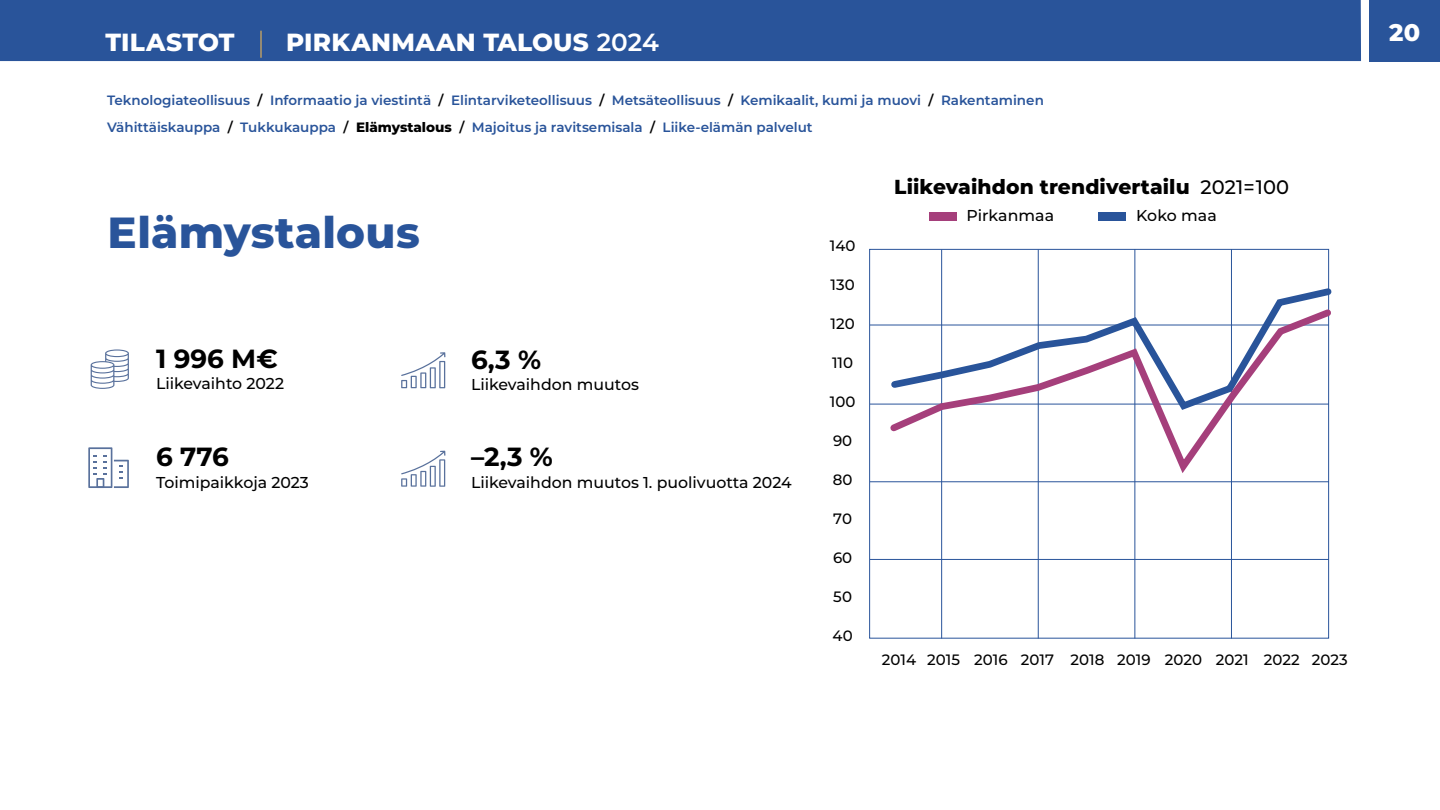
<style>
.page{position:relative;width:1440px;height:810px;background:#fff}
.page>*{position:absolute;margin:0;border:0;box-sizing:border-box;transform-origin:0 0}
.Otsikko_-_tilasto{font:800 43.5px "Montserrat";letter-spacing:.005em;color:#29549a}
.Tilasto_-_numeroarvo{font:700 26.25px "Montserrat";color:#000}
.TILASTOSIVUT{font:800 24.75px "Montserrat";letter-spacing:.01em;color:#fff}
.t1{font:800 24px "Montserrat";color:#fff}
.Trendikaavion_otsikko{font:800 20.25px "Montserrat";letter-spacing:.005em;color:#000}
.Tilastoteksti_-_numeron_selite{font:500 15.75px "Montserrat";color:#000}
.Monserat_bold_20_27{font:500 15.75px "Montserrat";letter-spacing:.005em;color:#000}
.Monserat_bold_20_27-2{font:500 15px "Montserrat";letter-spacing:.005em;color:#000}
.t2{font:600 13.5px "Montserrat";color:#29549a}
.s1{font-weight:600}
.s2{color:#000}
.s3{font-weight:800;color:#000}
.s4{font-weight:500;font-size:19.5px}
</style>
<div class="page">
<div style="left:0;top:0;width:1361px;height:61px;background:#29549a"></div>
<div style="left:1370px;top:0;width:70px;height:62px;background:#29549a"></div>
<svg style="left:91px;top:349px;width:38px;height:40px"></svg>
<svg style="left:88px;top:447px;width:41px;height:41px"></svg>
<svg style="left:401px;top:451px;width:44px;height:36px"></svg>
<svg style="left:401px;top:352px;width:44px;height:36px"></svg>
<hr style="left:260px;top:31px;width:2px;height:27px;background:#e8b455">
<hr style="left:870px;top:559px;width:459px;height:1px;background:#29549a">
<hr style="left:870px;top:481px;width:459px;height:1px;background:#29549a">
<hr style="left:870px;top:404px;width:459px;height:1px;background:#29549a">
<hr style="left:870px;top:325px;width:459px;height:1px;background:#29549a">
<hr style="left:1038px;top:250px;width:1px;height:389px;background:#29549a">
<hr style="left:941px;top:250px;width:1px;height:389px;background:#29549a">
<hr style="left:1231px;top:249px;width:1px;height:390px;background:#29549a">
<hr style="left:1134px;top:249px;width:1px;height:390px;background:#29549a">
<svg style="left:941px;top:284px;width:391px;height:20px"></svg>
<svg style="left:885px;top:304px;width:446px;height:176px"></svg>
<div style="left:929px;top:212px;width:27px;height:9px;background:#a53f7b"></div>
<div style="left:1099px;top:212px;width:27px;height:9px;background:#29549a"></div>
<p class="TILASTOSIVUT" style="left:106px;top:24px;width:131px">TILASTOT</p>
<p class="TILASTOSIVUT" style="left:286px;top:24px;width:374px">PIRKANMAAN TALOUS <span class="s1">2024</span></p>
<p class="t2" style="left:107px;top:91px;width:938px">Teknologiateollisuus <span class="s2">/</span> Informaatio ja viestintä <span class="s2">/</span> Elintarviketeollisuus <span class="s2">/</span> Metsäteollisuus <span class="s2">/</span> Kemikaalit, kumi ja muovi <span class="s2">/</span> Rakentaminen</p>
<p class="t2" style="left:107px;top:118px;width:707px">Vähittäiskauppa <span class="s2">/</span> Tukkukauppa <span class="s2">/</span> <span class="s3">Elämystalous</span> <span class="s2">/</span> Majoitus ja ravitsemisala <span class="s2">/</span> Liike-elämän palvelut</p>
<h2 class="Otsikko_-_tilasto" style="left:108px;top:201px;width:314px">Elämystalous</h2>
<p class="Tilasto_-_numeroarvo" style="left:156px;top:339px;width:123px">1 996 M€</p>
<p class="Tilastoteksti_-_numeron_selite" style="left:156px;top:373px;width:130px">Liikevaihto 2022</p>
<p class="Tilasto_-_numeroarvo" style="left:156px;top:438px;width:74px">6 776</p>
<p class="Tilastoteksti_-_numeron_selite" style="left:156px;top:471px;width:154px">Toimipaikkoja 2023</p>
<p class="Tilasto_-_numeroarvo" style="left:471px;top:340px;width:72px">6,3 %</p>
<p class="Tilastoteksti_-_numeron_selite" style="left:471px;top:374px;width:169px">Liikevaihdon muutos</p>
<p class="Tilasto_-_numeroarvo" style="left:471px;top:438px;width:84px">–2,3 %</p>
<p class="Tilastoteksti_-_numeron_selite" style="left:471px;top:471px;width:322px">Liikevaihdon muutos 1. puolivuotta 2024</p>
<p class="Monserat_bold_20_27-2" style="left:830px;top:236px;width:27px">140</p>
<p class="Monserat_bold_20_27-2" style="left:831px;top:275px;width:26px">130</p>
<p class="Monserat_bold_20_27-2" style="left:831px;top:314px;width:26px">120</p>
<p class="Monserat_bold_20_27-2" style="left:832px;top:353px;width:23px">110</p>
<p class="Monserat_bold_20_27-2" style="left:830px;top:392px;width:27px">100</p>
<p class="Monserat_bold_20_27-2" style="left:833px;top:431px;width:21px">90</p>
<p class="Monserat_bold_20_27-2" style="left:833px;top:470px;width:21px">80</p>
<p class="Monserat_bold_20_27-2" style="left:833px;top:509px;width:20px">70</p>
<p class="Monserat_bold_20_27-2" style="left:833px;top:548px;width:21px">60</p>
<p class="Monserat_bold_20_27-2" style="left:833px;top:587px;width:20px">50</p>
<p class="Monserat_bold_20_27-2" style="left:833px;top:626px;width:22px">40</p>
<h4 class="Trendikaavion_otsikko" style="left:894px;top:172px;width:396px">Liikevaihdon trendivertailu <span class="s4">2021=100</span></h4>
<p class="Monserat_bold_20_27" style="left:967px;top:204px;width:89px">Pirkanmaa</p>
<p class="Monserat_bold_20_27" style="left:1136px;top:204px;width:82px">Koko maa</p>
<p class="Monserat_bold_20_27-2" style="left:882px;top:649px;width:468px">2014 2015 2016 2017 2018 2019 2020 2021 2022 2023</p>
<h3 class="t1" style="left:1389px;top:15px;width:33px">20</h3>
</div>
